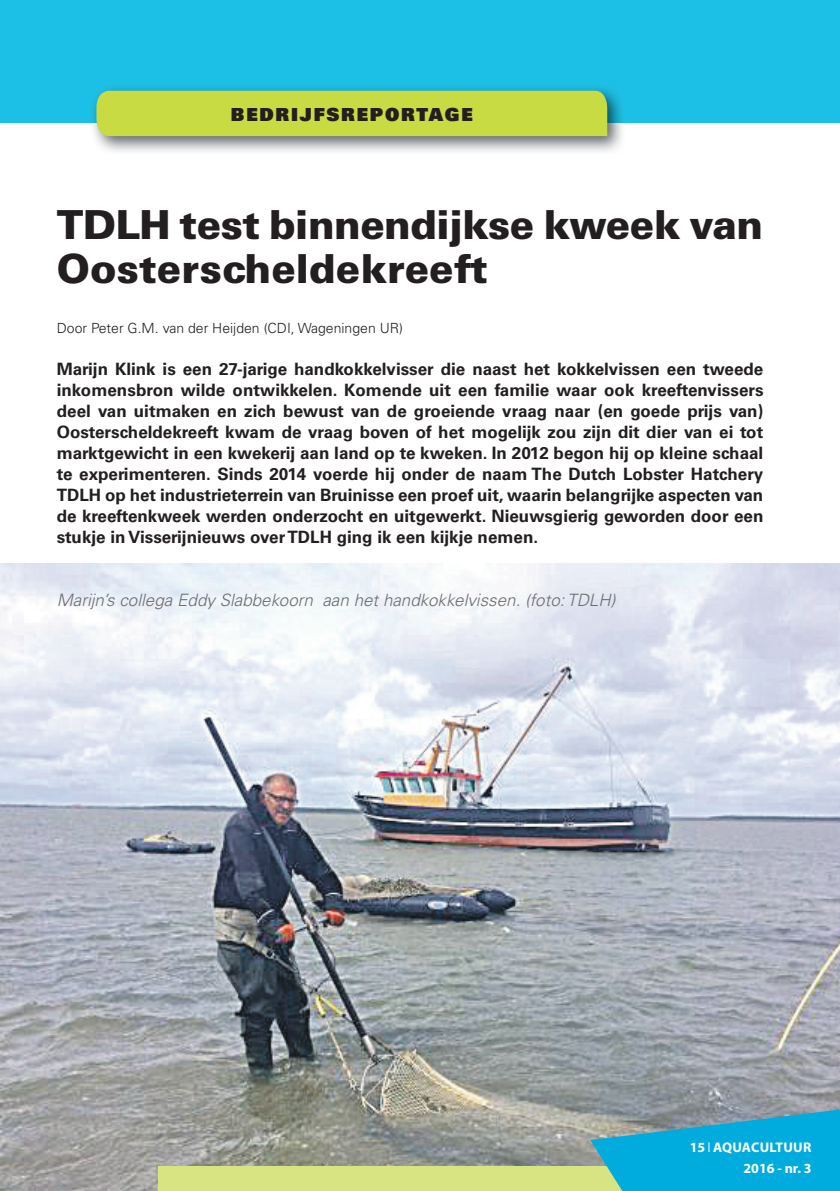
<style>
.page{position:relative;width:840px;height:1191px;background:#fff}
.page>*{position:absolute;margin:0;border:0;box-sizing:border-box;transform-origin:0 0}
.t1{font:900 40px/44px "Univers";letter-spacing:-.015em;color:#231f20}
.t2{font:900 18px "Univers";letter-spacing:.1em;color:#231f20}
.t3{font:700 17px/21px "Univers";color:#231f20;text-align:justify}
.t4{font:italic 300 17px "Univers";color:#6c6d70}
.t5{font:300 14px "Univers";color:#231f20}
.t6{font:700 14px/21px "Myriad Pro";color:#fff;text-align:right}
</style>
<div class="page">
<img style="left:0;top:564px;width:839px;height:627px">
<div style="left:159px;top:1166px;width:680px;height:25px;background:#d8e481"></div>
<svg style="left:590px;top:1109px;width:249px;height:82px;background:#24a9cc"></svg>
<div style="left:0;top:0;width:839px;height:123px;background:#1cbfe5"></div>
<img style="left:93px;top:88px;width:529px;height:64px">
<div style="left:96px;top:91px;width:511px;height:45px;background:#c9db43"></div>
<p class="t2" style="left:231px;top:102px;width:243px">BEDRIJFSREPORTAGE</p>
<h1 class="t1" style="left:57px;top:202px;width:707px">TDLH test binnendijkse kweek van<br>Oosterscheldekreeft</h1>
<p class="t5" style="left:57px;top:319px;width:347px">Door Peter G.M. van der Heijden (CDI, Wageningen UR)</p>
<p class="t3" style="left:57px;top:358px;width:708px">Marijn Klink is een 27-jarige handkokkelvisser die naast het kokkelvissen een tweede inkomensbron wilde ontwikkelen. Komende uit een familie waar ook kreeftenvissers deel van uitmaken en zich bewust van de groeiende vraag naar (en goede prijs van)<br>Oosterscheldekreeft kwam de vraag boven of het mogelijk zou zijn dit dier van ei tot marktgewicht in een kwekerij aan land op te kweken. In 2012 begon hij op kleine schaal te experimenteren. Sinds 2014 voerde hij onder de naam The Dutch Lobster Hatchery TDLH op het industrieterrein van Bruinisse een proef uit, waarin belangrijke aspecten van de kreeftenkweek werden onderzocht en uitgewerkt. Nieuwsgierig geworden door een stukje in Visserijnieuws over TDLH ging ik een kijkje nemen.</p>
<p class="t4" style="left:57px;top:589px;width:560px">Marijn’s collega Eddy Slabbekoorn aan het handkokkelvissen. (foto: TDLH)</p>
<p class="t6" style="left:689px;top:1136px;width:123px">15 ❘ AQUACULTUUR<br>2016 - nr. 3</p>
</div>
